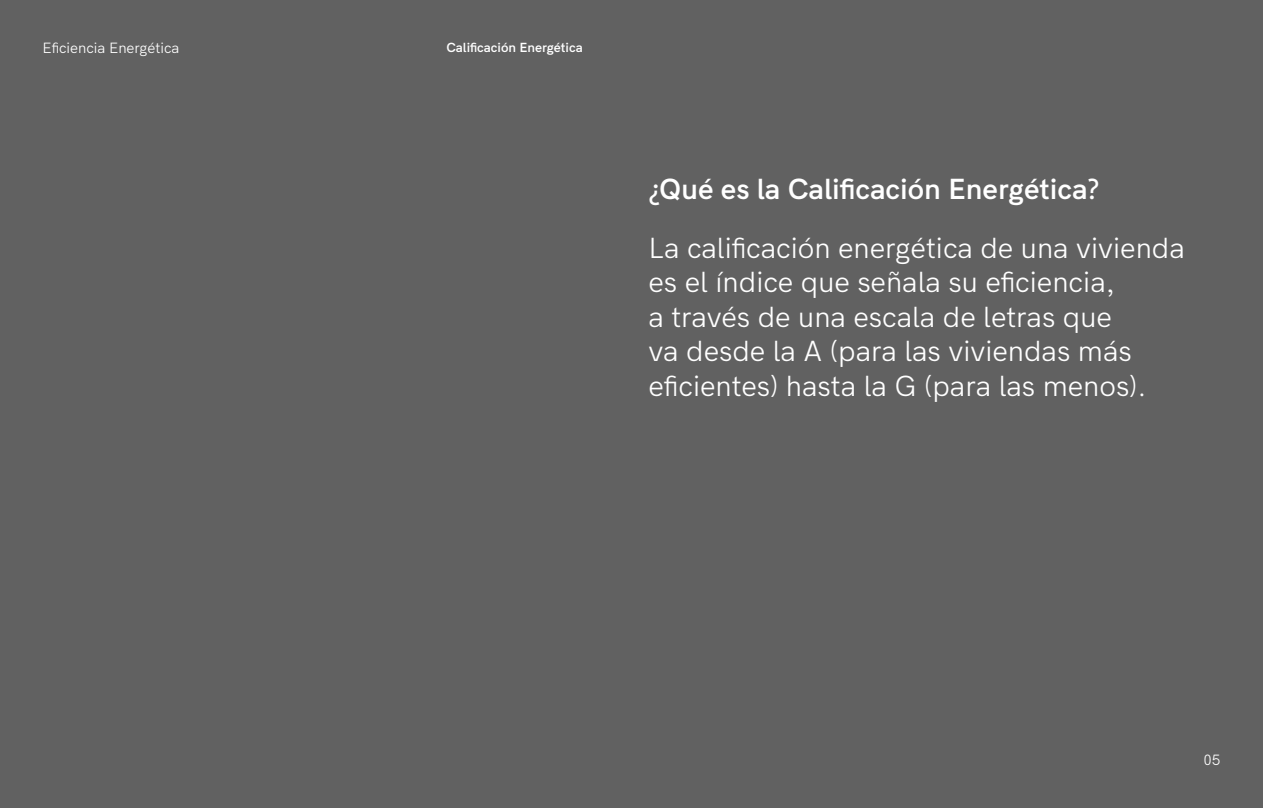
<style>
.page{position:relative;width:1263px;height:808px;background:#616161}
.page>*{position:absolute;margin:0;border:0;box-sizing:border-box;transform-origin:0 0}
.t1{font:26.4px/34.5px "Hanken Grotesk";color:#fff}
.t2{font:700 26.4px "Hanken Grotesk";color:#fff}
.t3{font:13.5px "Hanken Grotesk";color:#fff}
.t4{font:700 12px "Hanken Grotesk";color:#fff}
</style>
<div class="page">
<p class="t3" style="left:43px;top:36px;width:138px">Eficiencia Energética</p>
<p class="t4" style="left:446px;top:37px;width:138px">Calificación Energética</p>
<p class="t2" style="left:648px;top:167px;width:452px">¿Qué es la Calificación Energética?</p>
<p class="t1" style="left:648px;top:228px;width:538px">La calificación energética de una vivienda es el índice que señala su eficiencia,<br>a través de una escala de letras que<br>va desde la A (para las viviendas más eficientes) hasta la G (para las menos).</p>
<p class="t3" style="left:1203px;top:749px;width:19px">05</p>
</div>
